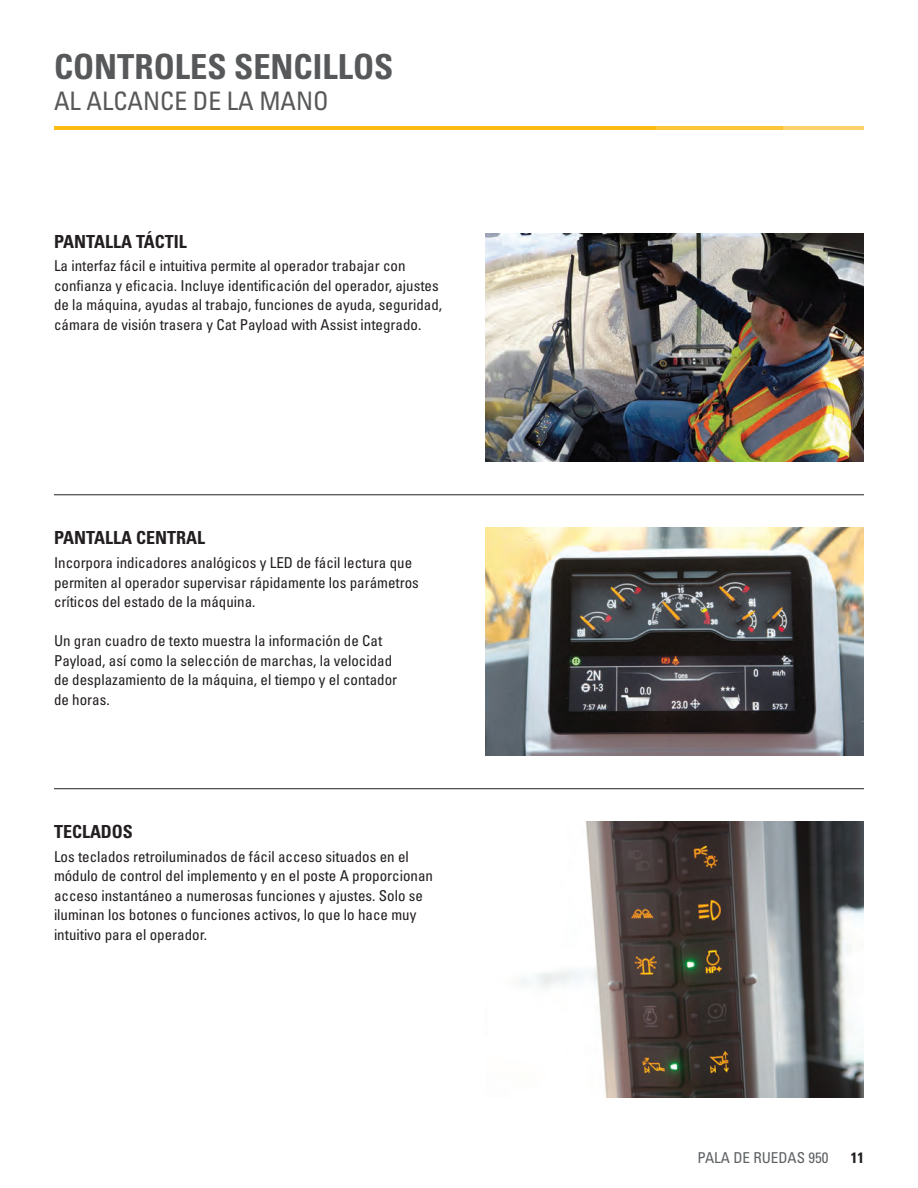
<style>
.page{position:relative;width:918px;height:1188px;background:#fff}
.page>*{position:absolute;margin:0;border:0;box-sizing:border-box;transform-origin:0 0}
.t1{font:34.5px "Univers LTCYR 67 Bold Cond";color:#57585a}
.t2{font:condensed 25.5px "Univers LTCYR 57";color:#57585a}
.t3{font:18px "Univers LTCYR 67 Bold Cond";color:#231f20}
.t4{font:condensed 15px/19.5px "Univers LTCYR 57";color:#231f20}
.t5{font:condensed 15px "Univers LTCYR 57";color:#5d6163}
.t6{font:15px "Univers LTCYR 67 Bold Cond";color:#231f20}
</style>
<div class="page">
<hr style="left:54px;top:127px;width:601px;height:3px;background:#fcba13">
<hr style="left:654px;top:127px;width:128px;height:3px;background:#fcba13">
<hr style="left:782px;top:127px;width:82px;height:3px;background:#fcba13">
<hr style="left:54px;top:495px;width:810px;height:1px;background:#231f20">
<hr style="left:54px;top:788px;width:810px;height:1px;background:#231f20">
<img style="left:485px;top:234px;width:379px;height:228px">
<img style="left:485px;top:528px;width:379px;height:228px">
<img style="left:521px;top:822px;width:343px;height:275px">
<h1 class="t1" style="left:54px;top:46px;width:341px">CONTROLES SENCILLOS</h1>
<h2 class="t2" style="left:54px;top:85px;width:276px">AL ALCANCE DE LA MANO</h2>
<p class="t3" style="left:54px;top:231px;width:134px">PANTALLA TÁCTIL</p>
<p class="t4" style="left:54px;top:256px;width:390px">La interfaz fácil e intuitiva permite al operador trabajar con confianza y eficacia. Incluye identificación del operador, ajustes de la máquina, ayudas al trabajo, funciones de ayuda, seguridad, cámara de visión trasera y Cat Payload with Assist integrado.</p>
<p class="t3" style="left:54px;top:526px;width:153px">PANTALLA CENTRAL</p>
<p class="t4" style="left:54px;top:553px;width:366px">Incorpora indicadores analógicos y LED de fácil lectura que permiten al operador supervisar rápidamente los parámetros críticos del estado de la máquina.</p>
<p class="t4" style="left:54px;top:631px;width:345px">Un gran cuadro de texto muestra la información de Cat Payload, así como la selección de marchas, la velocidad de desplazamiento de la máquina, el tiempo y el contador de horas.</p>
<p class="t3" style="left:54px;top:820px;width:81px">TECLADOS</p>
<p class="t4" style="left:54px;top:846px;width:381px">Los teclados retroiluminados de fácil acceso situados en el módulo de control del implemento y en el poste A proporcionan acceso instantáneo a numerosas funciones y ajustes. Solo se iluminan los botones o funciones activos, lo que lo hace muy intuitivo para el operador.</p>
<p class="t5" style="left:698px;top:1148px;width:132px">PALA DE RUEDAS 950</p>
<p class="t6" style="left:851px;top:1148px;width:15px">11</p>
</div>
